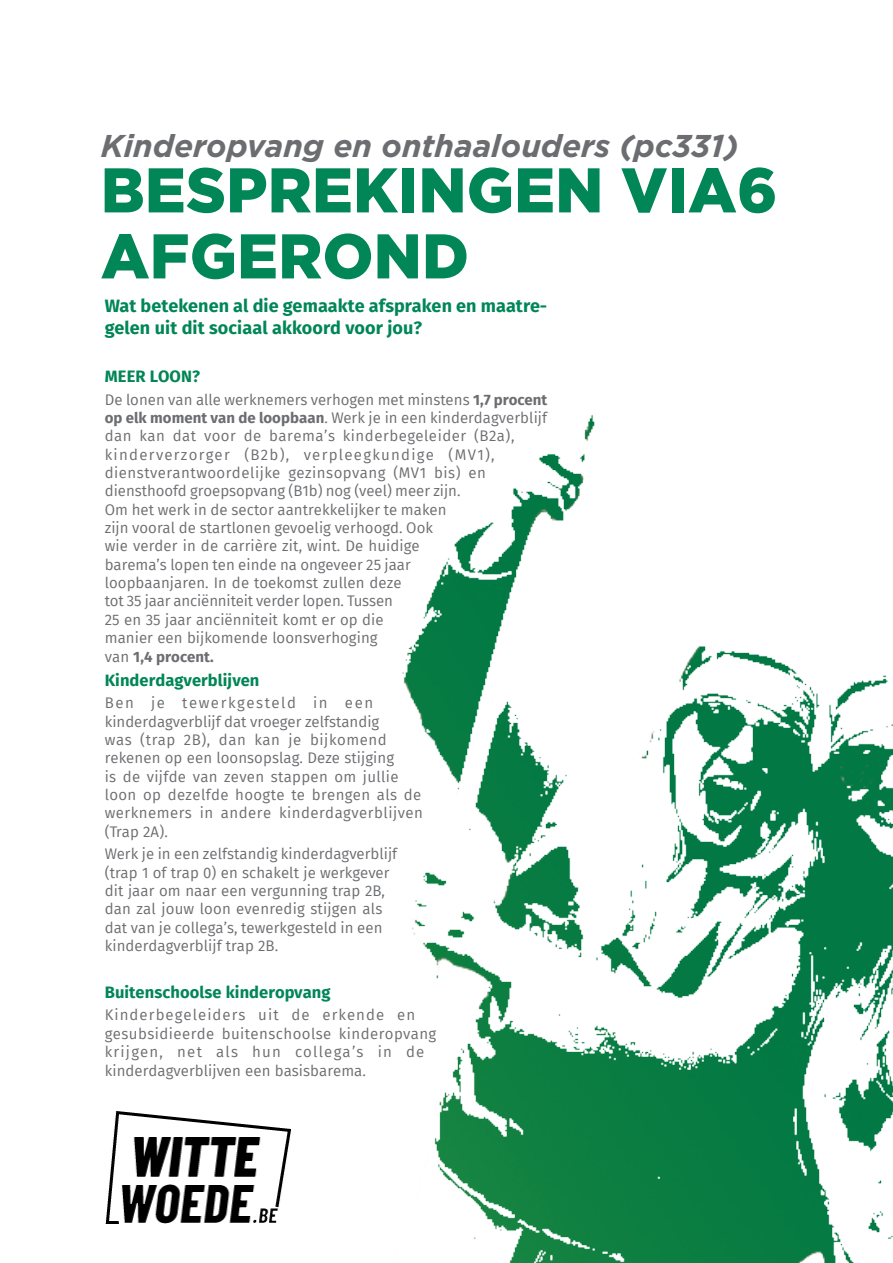
<style>
.page{position:relative;width:893px;height:1263px;background:#fff}
.page>*{position:absolute;margin:0;border:0;box-sizing:border-box;transform-origin:0 0}
.t1{font:900 63px/66px "Gotham";letter-spacing:.005em;color:#008657}
.formulier_2{font:italic 700 31.5px "Gotham";color:#6c6d70}
.vet_groen{font:700 18px/21.3px "Fira Sans";letter-spacing:.005em;color:#008657}
.titel-meer{font:700 16.5px "Fira Sans";letter-spacing:.005em;color:#008657}
.body{font:15px/18.3px "Fira Sans";letter-spacing:.005em;color:#6c6d70}
.body-2{font:15px/18.3px "Fira Sans";letter-spacing:.025em;color:#6c6d70}
.body-3{font:15px/18.3px "Fira Sans";letter-spacing:.03em;color:#6c6d70}
.s1{font-weight:700}
</style>
<div class="page">
<img style="left:402px;top:415px;width:491px;height:848px">
<img style="left:105px;top:1111px;width:186px;height:113px">
<p class="formulier_2" style="left:101px;top:125px;width:639px">Kinderopvang en onthaalouders (pc331)</p>
<p class="t1" style="left:101px;top:156px;width:678px">BESPREKINGEN VIA6<br>AFGEROND</p>
<p class="vet_groen" style="left:105px;top:294px;width:444px">Wat betekenen al die gemaakte afspraken en maatre&shy;gelen uit dit sociaal akkoord voor jou?</p>
<p class="titel-meer" style="left:105px;top:362px;width:97px">MEER LOON?</p>
<p class="body" style="left:105px;top:390px;width:444px">De lonen van alle werknemers verhogen met minstens <span class="s1">1,7 procent op elk moment van de loopbaan</span>. Werk je in een kinderdagverblijf dan kan dat voor de barema’s kinderbegeleider (B2a), kinderverzorger (B2b), verpleegkundige (MV1), dienstverantwoordelijke gezinsopvang (MV1 bis) en diensthoofd groepsopvang (B1b) nog (veel) meer zijn.<br>Om het werk in de sector aantrekkelijker te maken<br>zijn vooral de startlonen gevoelig verhoogd. Ook<br>wie verder in de carrière zit, wint. De huidige<br>barema’s lopen ten einde na ongeveer 25 jaar<br>loopbaanjaren. In de toekomst zullen deze<br>tot 35 jaar anciënniteit verder lopen. Tussen<br>25 en 35 jaar anciënniteit komt er op die<br>manier een bijkomende loonsverhoging<br>van <span class="s1">1,4 procent.</span></p>
<p class="titel-meer" style="left:105px;top:666px;width:156px">Kinderdagverblijven</p>
<p class="body-2" style="left:105px;top:693px;width:320px">Ben je tewerkgesteld in een kinderdagverblijf dat vroeger zelfstandig<br>was (trap 2B), dan kan je bijkomend rekenen op een loonsopslag. Deze stijging<br>is de vijfde van zeven stappen om jullie loon op dezelfde hoogte te brengen als de werknemers in andere kinderdagverblijven (Trap 2A).</p>
<p class="body" style="left:105px;top:845px;width:294px">Werk je in een zelfstandig kinderdagverblijf (trap 1 of trap 0) en schakelt je werkgever dit jaar om naar een vergunning trap 2B, dan zal jouw loon evenredig stijgen als dat van je collega’s, tewerkgesteld in een kinderdagverblijf trap 2B.</p>
<p class="titel-meer" style="left:105px;top:978px;width:227px">Buitenschoolse kinderopvang</p>
<p class="body-3" style="left:105px;top:1006px;width:333px">Kinderbegeleiders uit de erkende en gesubsidieerde buitenschoolse kinderopvang krijgen, net als hun collega’s in de kinderdagverblijven een basisbarema.</p>
</div>
